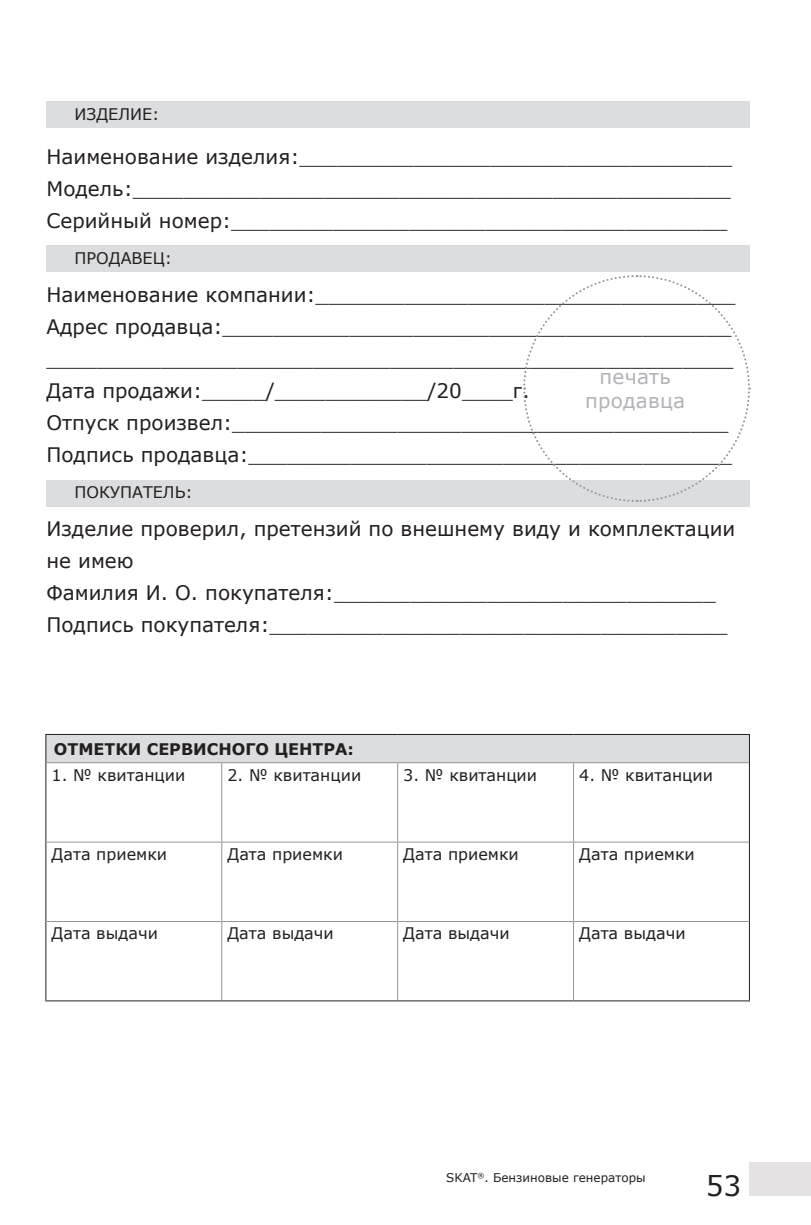
<style>
.page{position:relative;width:811px;height:1225px;background:#fff}
.page>*{position:absolute;margin:0;border:0;box-sizing:border-box;transform-origin:0 0}
.t1{font:28px "Verdana";color:#231f20}
.t2{font:20px/32px "Verdana";color:#231f20}
.t3{font:20px/23.6px "Verdana";letter-spacing:.01em;color:#b2b3b7;text-align:center}
.t4{font:16px "Verdana";color:#231f20}
.t5{font:700 16px "Verdana";color:#231f20}
.t6{font:12px "Verdana";color:#231f20}
</style>
<div class="page">
<div style="left:748px;top:1162px;width:63px;height:34px;background:#e5e2e3"></div>
<div style="left:46px;top:734px;width:703px;height:28px;background:#dcdddf"></div>
<hr style="left:45px;top:734px;width:177px;height:1px;background:#231f20">
<svg style="left:45px;top:735px;width:1px;height:27px"></svg>
<hr style="left:222px;top:734px;width:176px;height:1px;background:#231f20">
<hr style="left:398px;top:734px;width:175px;height:1px;background:#231f20">
<hr style="left:573px;top:734px;width:177px;height:1px;background:#231f20">
<svg style="left:749px;top:735px;width:1px;height:27px"></svg>
<hr style="left:45px;top:762px;width:1px;height:80px;background:#231f20">
<hr style="left:749px;top:762px;width:1px;height:80px;background:#231f20">
<hr style="left:45px;top:842px;width:1px;height:79px;background:#231f20">
<hr style="left:749px;top:842px;width:1px;height:79px;background:#231f20">
<hr style="left:45px;top:921px;width:1px;height:79px;background:#231f20">
<hr style="left:749px;top:921px;width:1px;height:79px;background:#231f20">
<hr style="left:45px;top:1000px;width:177px;height:1px;background:#231f20">
<hr style="left:222px;top:1000px;width:176px;height:1px;background:#231f20">
<hr style="left:398px;top:1000px;width:175px;height:1px;background:#231f20">
<hr style="left:573px;top:1000px;width:177px;height:1px;background:#231f20">
<hr style="left:46px;top:762px;width:176px;height:1px;background:#939598">
<hr style="left:222px;top:762px;width:176px;height:1px;background:#939598">
<hr style="left:221px;top:763px;width:1px;height:78px;background:#939598">
<hr style="left:398px;top:762px;width:175px;height:1px;background:#939598">
<hr style="left:397px;top:763px;width:1px;height:78px;background:#939598">
<hr style="left:573px;top:762px;width:176px;height:1px;background:#939598">
<hr style="left:573px;top:763px;width:1px;height:78px;background:#939598">
<hr style="left:46px;top:841px;width:176px;height:1px;background:#939598">
<hr style="left:222px;top:841px;width:176px;height:1px;background:#939598">
<hr style="left:221px;top:842px;width:1px;height:79px;background:#939598">
<hr style="left:398px;top:841px;width:175px;height:1px;background:#939598">
<hr style="left:397px;top:842px;width:1px;height:79px;background:#939598">
<hr style="left:573px;top:841px;width:176px;height:1px;background:#939598">
<hr style="left:573px;top:842px;width:1px;height:79px;background:#939598">
<hr style="left:46px;top:921px;width:176px;height:1px;background:#939598">
<hr style="left:222px;top:921px;width:176px;height:1px;background:#939598">
<hr style="left:221px;top:922px;width:1px;height:78px;background:#939598">
<hr style="left:398px;top:921px;width:175px;height:1px;background:#939598">
<hr style="left:397px;top:922px;width:1px;height:78px;background:#939598">
<hr style="left:573px;top:921px;width:176px;height:1px;background:#939598">
<hr style="left:573px;top:922px;width:1px;height:78px;background:#939598">
<div style="left:47px;top:101px;width:703px;height:27px;background:#dcdddf"></div>
<div style="left:47px;top:245px;width:703px;height:27px;background:#dcdddf"></div>
<div style="left:47px;top:480px;width:703px;height:27px;background:#dcdddf"></div>
<svg style="left:523px;top:275px;width:228px;height:227px"></svg>
<p class="t4" style="left:74px;top:103px;width:87px">ИЗДЕЛИЕ:</p>
<p class="t2" style="left:46px;top:140px;width:687px;text-align:justify">Наименование изделия:__________________________________ Модель:_______________________________________________ Серийный номер:_______________________________________</p>
<p class="t4" style="left:74px;top:247px;width:99px">ПРОДАВЕЦ:</p>
<p class="t2" style="left:46px;top:278px;width:690px">Наименование компании:_________________________________ Адрес продавца:________________________________________ ______________________________________________________ Дата продажи:_____/____________/20____г.<br>Отпуск произвел:_______________________________________ Подпись продавца:______________________________________</p>
<p class="t4" style="left:74px;top:481px;width:120px">ПОКУПАТЕЛЬ:</p>
<p class="t2" style="left:46px;top:512px;width:690px">Изделие проверил, претензий по внешнему виду и комплектации не имею<br>Фамилия И. О. покупателя:______________________________ Подпись покупателя:____________________________________</p>
<p class="t3" style="left:585px;top:365px;width:102px">печать продавца</p>
<p class="t5" style="left:54px;top:737px;width:302px">ОТМЕТКИ СЕРВИСНОГО ЦЕНТРА:</p>
<p class="t4" style="left:52px;top:764px;width:135px">1. № квитанции</p>
<p class="t4" style="left:227px;top:764px;width:135px">2. № квитанции</p>
<p class="t4" style="left:403px;top:764px;width:135px">3. № квитанции</p>
<p class="t4" style="left:579px;top:764px;width:135px">4. № квитанции</p>
<p class="t4" style="left:52px;top:843px;width:117px">Дата приемки</p>
<p class="t4" style="left:227px;top:843px;width:117px">Дата приемки</p>
<p class="t4" style="left:403px;top:843px;width:117px">Дата приемки</p>
<p class="t4" style="left:579px;top:843px;width:117px">Дата приемки</p>
<p class="t4" style="left:51px;top:922px;width:108px">Дата выдачи</p>
<p class="t4" style="left:227px;top:922px;width:108px">Дата выдачи</p>
<p class="t4" style="left:403px;top:922px;width:108px">Дата выдачи</p>
<p class="t4" style="left:579px;top:922px;width:108px">Дата выдачи</p>
<p class="t6" style="left:446px;top:1169px;width:201px">SKAT<sup>®</sup>. Бензиновые генераторы</p>
<h1 class="t1" style="left:705px;top:1166px;width:37px">53</h1>
</div>
